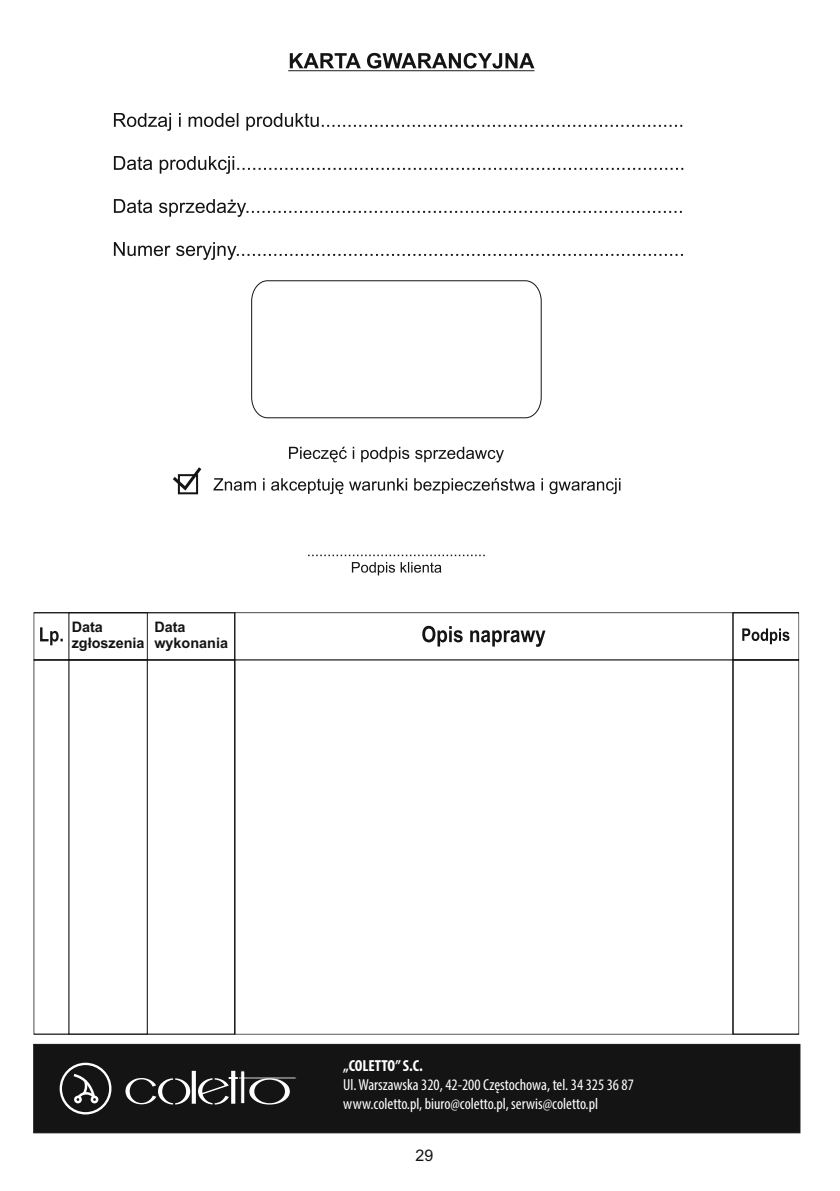
<style>
.page{position:relative;width:840px;height:1191px;background:#fff}
.page>*{position:absolute;margin:0;border:0;box-sizing:border-box;transform-origin:0 0}
.t1{font:condensed 16px/19px "Myriad Pro";color:#fff}
.t2{font:700 condensed 16px "Myriad Pro";color:#fff}
.t3{font:16px "Arial";color:#131413}
.t4{font:700 14.4px/16.2px "Arial";color:#131413}
</style>
<div class="page">
<div style="left:33px;top:1044px;width:766px;height:89px;background:#131413"></div>
<div style="left:34px;top:612px;width:35px;height:48px;border:1px solid #131413"></div>
<div style="left:69px;top:612px;width:78px;height:48px;border:1px solid #131413"></div>
<div style="left:147px;top:612px;width:88px;height:48px;border:1px solid #131413"></div>
<div style="left:732px;top:612px;width:66px;height:48px;border:1px solid #131413"></div>
<div style="left:147px;top:660px;width:88px;height:374px;border:1px solid #131413"></div>
<div style="left:732px;top:660px;width:66px;height:374px;border:1px solid #131413"></div>
<svg style="left:40px;top:627px;width:23px;height:18px"></svg>
<svg style="left:422px;top:626px;width:123px;height:21px"></svg>
<svg style="left:742px;top:628px;width:47px;height:16px"></svg>
<svg style="left:288px;top:53px;width:246px;height:18px"></svg>
<svg style="left:114px;top:113px;width:569px;height:61px"></svg>
<svg style="left:114px;top:199px;width:568px;height:61px"></svg>
<svg style="left:251px;top:280px;width:290px;height:138px"></svg>
<svg style="left:289px;top:447px;width:214px;height:15px"></svg>
<svg style="left:213px;top:478px;width:407px;height:16px"></svg>
<div style="left:178px;top:474px;width:20px;height:20px;border:2px solid #131413"></div>
<svg style="left:173px;top:467px;width:29px;height:26px"></svg>
<svg style="left:308px;top:554px;width:176px;height:21px"></svg>
<div style="left:60px;top:1062px;width:51px;height:52px;border:2px solid #fff;border-radius:50%"></div>
<div style="left:91px;top:1095px;width:7px;height:8px;border:2px solid #fff;border-radius:50%"></div>
<div style="left:74px;top:1095px;width:8px;height:8px;border:2px solid #fff;border-radius:50%"></div>
<svg style="left:71px;top:1072px;width:26px;height:28px"></svg>
<svg style="left:125px;top:1069px;width:172px;height:35px"></svg>
<p class="t4" style="left:72px;top:620px;width:74px">Data zgłoszenia</p>
<p class="t4" style="left:154px;top:620px;width:75px">Data wykonania</p>
<p class="t2" style="left:343px;top:1059px;width:81px">„COLETTO” S.C.</p>
<p class="t1" style="left:343px;top:1076px;width:292px">Ul. Warszawska 320, 42-200 Częstochowa, tel. 34 325 36 87 www.coletto.pl, biuro@coletto.pl, serwis@coletto.pl</p>
<p class="t3" style="left:415px;top:1149px;width:19px">29</p>
</div>
